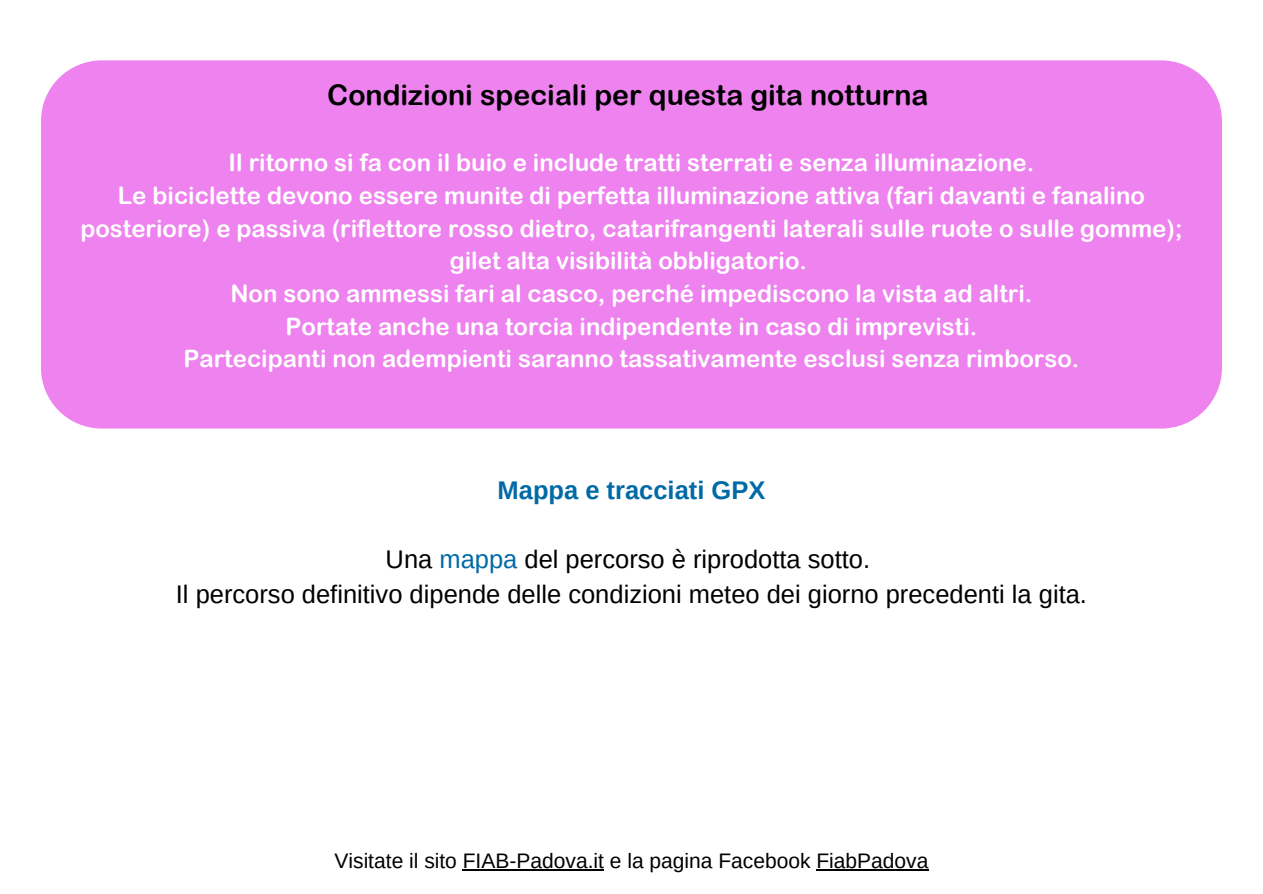
<style>
.page{position:relative;width:1263px;height:894px;background:#fff}
.page>*{position:absolute;margin:0;border:0;box-sizing:border-box;transform-origin:0 0}
.t1{font:28.5px "Arial Rounded MT Bold";color:#000}
.t2{font:25.5px/34.8px "Arimo";color:#000;text-align:center}
.t3{font:700 25.5px "Arimo";color:#006aa7}
.t4{font:24px/32.7px "Arial Rounded MT Bold";color:#fff;text-align:center}
.t5{font:21px "Arimo";color:#000}
.s1{color:#006aa7}
</style>
<div class="page">
<div style="left:41px;top:60px;width:1181px;height:368px;background:#ee82ee"></div>
<hr style="left:463px;top:868px;width:141px;height:1px;background:#000">
<hr style="left:816px;top:868px;width:112px;height:1px;background:#000">
<h1 class="t1" style="left:327px;top:78px;width:603px">Condizioni speciali per questa gita notturna</h1>
<h3 class="t4" style="left:80px;top:146px;width:1104px">Il ritorno si fa con il buio e include tratti sterrati e senza illuminazione.<br>Le biciclette devono essere munite di perfetta illuminazione attiva (fari davanti e fanalino posteriore) e passiva (riflettore rosso dietro, catarifrangenti laterali sulle ruote o sulle gomme); gilet alta visibilità obbligatorio.<br>Non sono ammessi fari al casco, perché impediscono la vista ad altri.<br>Portate anche una torcia indipendente in caso di imprevisti.<br>Partecipanti non adempienti saranno tassativamente esclusi senza rimborso.</h3>
<h2 class="t3" style="left:498px;top:475px;width:269px">Mappa e tracciati GPX</h2>
<h3 class="t2" style="left:176px;top:542px;width:913px">Una <span class="s1">mappa</span> del percorso è riprodotta sotto.<br>Il percorso definitivo dipende delle condizioni meteo dei giorno precedenti la gita.</h3>
<p class="t5" style="left:334px;top:848px;width:595px">Visitate il sito FIAB-Padova.it e la pagina Facebook FiabPadova</p>
</div>
